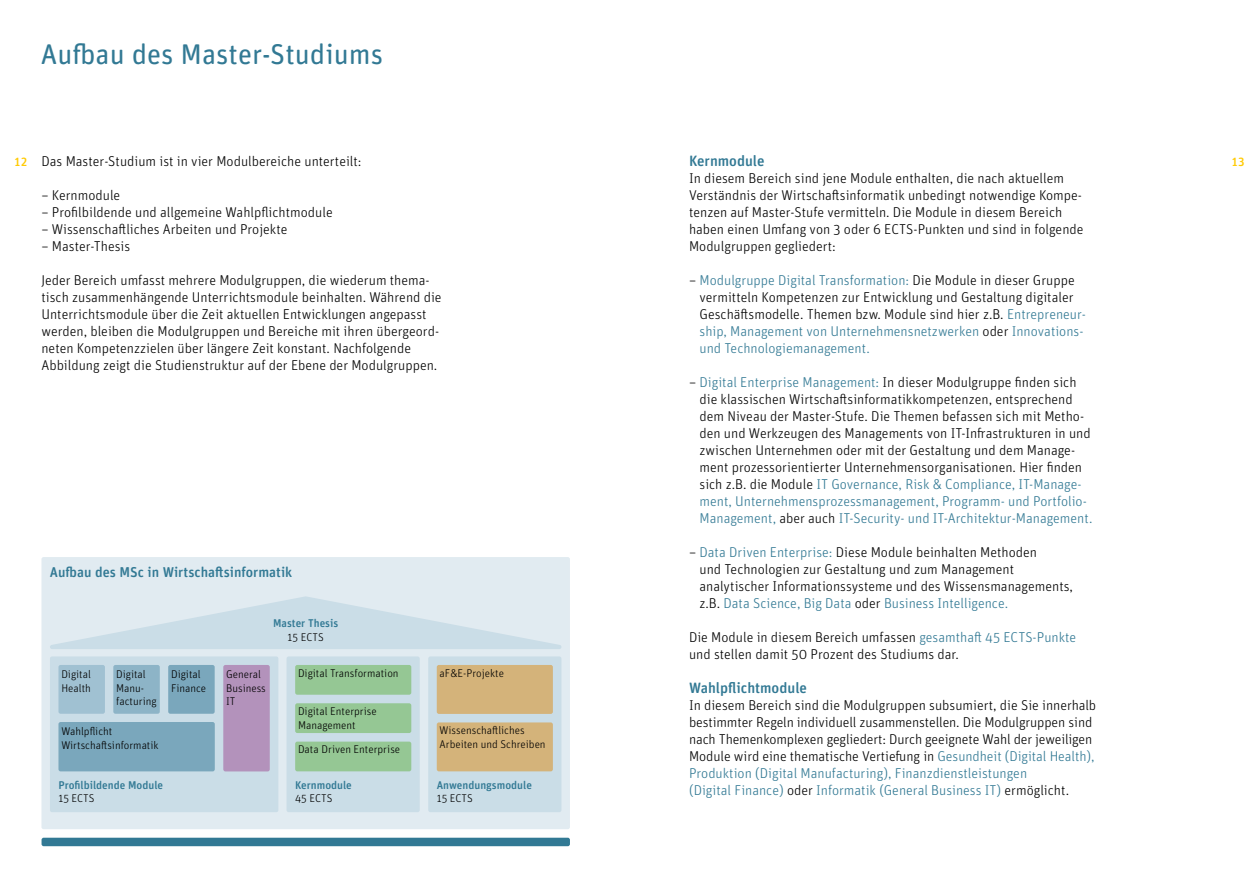
<style>
.page{position:relative;width:1259px;height:893px;background:#fff}
.page>*{position:absolute;margin:0;border:0;box-sizing:border-box;transform-origin:0 0}
.t1{font:28.5px "Unit Rounded Pro";color:#327994}
.t2{font:500 15px "Unit Rounded Pro";color:#327994}
.t3{font:300 14.25px/17px "Unit Rounded Pro";color:#000}
.t4{font:500 14.25px "Unit Rounded Pro";color:#327994}
.t5{font:500 12px "Unit Rounded Pro";color:#ffcb05}
.t6{font:300 11.25px/13.5px "Unit Rounded Pro";color:#000}
.t7{font:500 11.25px "Unit Rounded Pro";color:#327994}
.s1{color:#327994}
.s2{font-weight:500;font-size:12px;color:#ffcb05}
</style>
<div class="page">
<div style="left:42px;top:838px;width:528px;height:8px;background:#327994;border-radius:2px"></div>
<div style="left:41px;top:557px;width:529px;height:272px;background:#e1ebf1;border-radius:2px"></div>
<div style="left:50px;top:656px;width:228px;height:156px;background:#cadde7;border-radius:2px"></div>
<div style="left:428px;top:656px;width:133px;height:156px;background:#cadde7;border-radius:2px"></div>
<div style="left:286px;top:656px;width:134px;height:156px;background:#cadde7;border-radius:2px"></div>
<div style="left:58px;top:665px;width:47px;height:49px;background:#a0c1d2;border-radius:2px"></div>
<div style="left:113px;top:665px;width:47px;height:49px;background:#8db4c7;border-radius:2px"></div>
<div style="left:168px;top:665px;width:47px;height:49px;background:#7aa7bc;border-radius:2px"></div>
<div style="left:223px;top:665px;width:47px;height:106px;background:#b392bb;border-radius:2px"></div>
<div style="left:295px;top:665px;width:116px;height:30px;background:#95c794;border-radius:2px"></div>
<div style="left:437px;top:665px;width:116px;height:49px;background:#d4b37a;border-radius:2px"></div>
<div style="left:295px;top:703px;width:116px;height:30px;background:#95c794;border-radius:2px"></div>
<div style="left:437px;top:722px;width:116px;height:49px;background:#d4b37a;border-radius:2px"></div>
<div style="left:295px;top:742px;width:116px;height:29px;background:#95c794;border-radius:2px"></div>
<div style="left:58px;top:722px;width:157px;height:49px;background:#7aa7bc;border-radius:2px"></div>
<svg style="left:50px;top:596px;width:511px;height:53px"></svg>
<h1 class="t1" style="left:41px;top:34px;width:344px">Aufbau des Master-Studiums</h1>
<p class="t2" style="left:689px;top:150px;width:77px">Kernmodule</p>
<p class="t3" style="left:689px;top:169px;width:396px">In diesem Bereich sind jene Module enthalten, die nach aktuellem Verständnis der Wirtschaftsinformatik unbedingt notwendige Kompe&shy;tenzen auf Master-Stufe vermitteln. Die Module in diesem Bereich haben einen Umfang von 3 oder 6 ECTS-Punkten und sind in folgende Modulgruppen gegliedert:</p>
<p class="t3" style="left:699px;top:271px;width:388px;text-indent:-10px">– <span class="s1">Modulgruppe Digital Transformation:</span> Die Module in dieser Gruppe vermitteln Kompetenzen zur Entwicklung und Gestaltung digitaler Geschäftsmodelle. Themen bzw. Module sind hier z.B. <span class="s1">Entrepreneur&shy;ship, Management von Unternehmensnetzwerken</span> oder <span class="s1">Innovations&shy;und Technologiemanagement.</span></p>
<p class="t3" style="left:699px;top:373px;width:394px;text-indent:-10px">– <span class="s1">Digital Enterprise Management:</span> In dieser Modulgruppe finden sich die klassischen Wirtschaftsinformatikkompetenzen, entsprechend dem Niveau der Master-Stufe. Die Themen befassen sich mit Metho&shy;den und Werkzeugen des Managements von IT-Infrastrukturen in und zwischen Unternehmen oder mit der Gestaltung und dem Manage&shy;ment prozessorientierter Unternehmensorganisationen. Hier finden sich z.B. die Module <span class="s1">IT Governance, Risk &amp; Compliance, IT-Manage&shy;ment, Unternehmensprozessmanagement, Programm- und Portfolio-Management,</span> aber auch <span class="s1">IT-Security- und IT-Architektur-Management.</span></p>
<p class="t3" style="left:699px;top:543px;width:375px;text-indent:-10px">– <span class="s1">Data Driven Enterprise:</span> Diese Module beinhalten Methoden<br>und Technologien zur Gestaltung und zum Management analytischer Informationssysteme und des Wissensmanagements, z.B. <span class="s1">Data Science, Big Data</span> oder <span class="s1">Business Intelligence.</span></p>
<p class="t3" style="left:689px;top:628px;width:389px">Die Module in diesem Bereich umfassen <span class="s1">gesamthaft 45 ECTS-Punkte </span>und stellen damit 50 Prozent des Studiums dar.</p>
<p class="t2" style="left:689px;top:677px;width:119px">Wahlpflichtmodule</p>
<p class="t3" style="left:689px;top:696px;width:409px">In diesem Bereich sind die Modulgruppen subsumiert, die Sie innerhalb bestimmter Regeln individuell zusammenstellen. Die Modulgruppen sind nach Themenkomplexen gegliedert: Durch geeignete Wahl der jeweiligen Module wird eine thematische Vertiefung in <span class="s1">Gesundheit (Digital Health), Produktion (Digital Manufacturing), Finanzdienstleistungen<br>(Digital Finance)</span> oder <span class="s1">Informatik (General Business IT)</span> ermöglicht.</p>
<p class="t3" style="left:14px;top:152px;width:349px"><span class="s2">12</span> Das Master-Studium ist in vier Modulbereiche unterteilt:</p>
<p class="t5" style="left:1231px;top:153px;width:15px">13</p>
<p class="t3" style="left:41px;top:186px;width:80px">– Kernmodule</p>
<p class="t3" style="left:41px;top:203px;width:293px">– Profilbildende und allgemeine Wahlpflichtmodule</p>
<p class="t3" style="left:41px;top:220px;width:247px">– Wissenschaftliches Arbeiten und Projekte</p>
<p class="t3" style="left:41px;top:237px;width:90px">– Master-Thesis</p>
<p class="t3" style="left:41px;top:271px;width:402px">Jeder Bereich umfasst mehrere Modulgruppen, die wiederum thema&shy;tisch zusammenhängende Unterrichtsmodule beinhalten. Während die Unterrichtsmodule über die Zeit aktuellen Entwicklungen angepasst werden, bleiben die Modulgruppen und Bereiche mit ihren übergeord&shy;neten Kompetenzzielen über längere Zeit konstant. Nachfolgende Abbildung zeigt die Studienstruktur auf der Ebene der Modulgruppen.</p>
<p class="t4" style="left:50px;top:562px;width:244px">Aufbau des MSc in Wirtschaftsinformatik</p>
<p class="t7" style="left:273px;top:615px;width:67px">Master Thesis</p>
<p class="t6" style="left:288px;top:630px;width:38px">15 ECTS</p>
<p class="t6" style="left:61px;top:667px;width:31px">Digital<br>Health</p>
<p class="t6" style="left:116px;top:667px;width:42px">Digital<br>Manu&shy;facturing</p>
<p class="t6" style="left:171px;top:667px;width:37px">Digital<br>Finance</p>
<p class="t6" style="left:226px;top:667px;width:41px">General<br>Business<br>IT</p>
<p class="t6" style="left:298px;top:666px;width:102px">Digital Transformation</p>
<p class="t6" style="left:440px;top:666px;width:66px">aF&amp;E-Projekte</p>
<p class="t6" style="left:298px;top:704px;width:80px">Digital Enterprise<br>Management</p>
<p class="t6" style="left:440px;top:723px;width:107px">Wissenschaftliches<br>Arbeiten und Schreiben</p>
<p class="t6" style="left:61px;top:724px;width:99px">Wahlpflicht<br>Wirtschaftsinformatik</p>
<p class="t7" style="left:58px;top:777px;width:106px">Profilbildende Module</p>
<p class="t6" style="left:58px;top:791px;width:38px">15 ECTS</p>
<p class="t6" style="left:298px;top:742px;width:104px">Data Driven Enterprise</p>
<p class="t7" style="left:295px;top:777px;width:58px">Kernmodule</p>
<p class="t6" style="left:295px;top:791px;width:39px">45 ECTS</p>
<p class="t7" style="left:437px;top:777px;width:97px">Anwendungsmodule</p>
<p class="t6" style="left:437px;top:791px;width:38px">15 ECTS</p>
</div>
